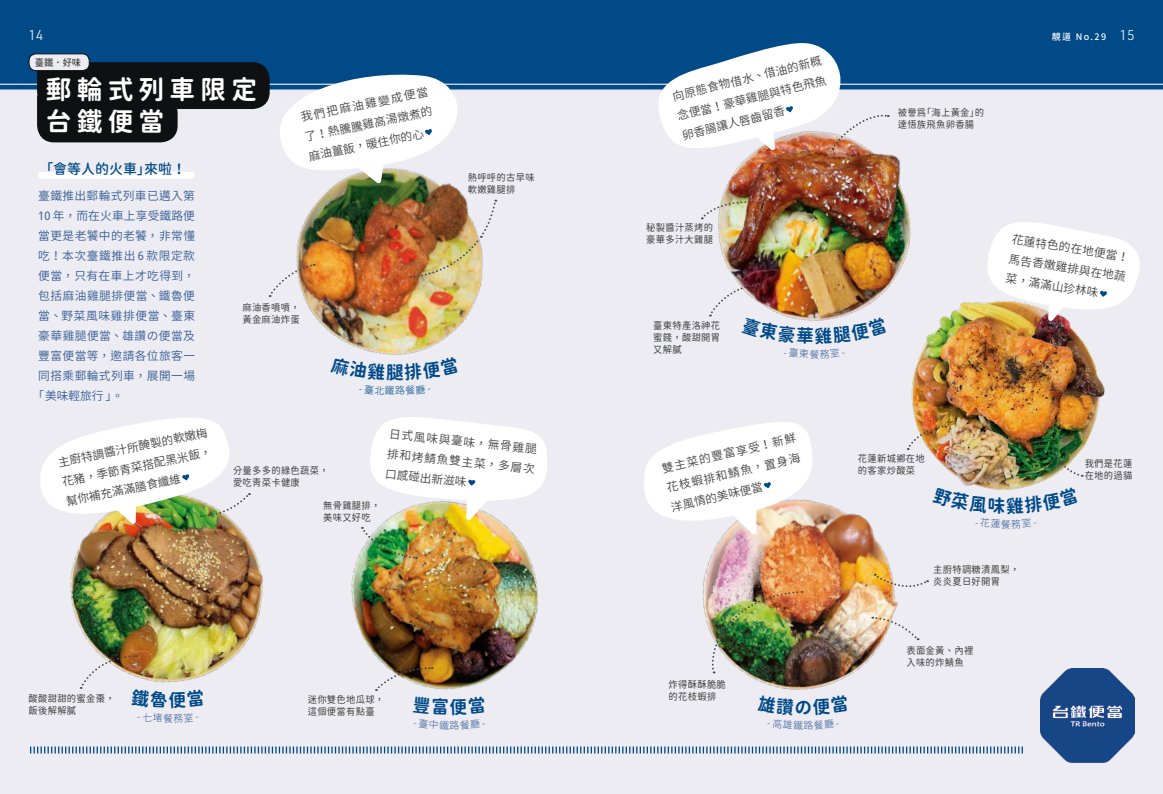
<style>
.page{position:relative;width:1163px;height:794px;background:#fff}
.page>*{position:absolute;margin:0;border:0;box-sizing:border-box;transform-origin:0 0}
.t1{font:26px/32px "Gen Sen Rounded TW B";letter-spacing:.2em;color:#fff}
.t2{font:18px "Gen Sen Rounded TW B";color:#004a88}
.t3{font:14px "Gen Sen Rounded TW M";color:#004a88}
.t4{font:300 14px "URWDIN";color:#fff}
.t5{font:11.7px/20px "Source Han Sans TC";color:#444445;text-align:justify}
.t6{font:11.7px "Source Han Sans TC";letter-spacing:.035em;color:#365d96}
.t7{font:11.7px "Source Han Sans TC";letter-spacing:.015em;color:#365d96}
.t8{font:11.7px "Source Han Sans TC";letter-spacing:.055em;color:#365d96}
.t9{font:10px "Gen Sen Rounded TW L";color:#365d96}
.t10{font:9.7px/12px "Gen Sen Rounded TW R";letter-spacing:.03em;color:#404141;scale:.96 1}
.t11{font:9.5px "Gen Sen Rounded TW M";color:#444445}
.t12{font:9px "Gen Sen Rounded TW M";color:#fff}
.s1{font-family:"URWDIN";font-weight:300;font-size:14px}
.s2{font-family:"Noto Sans";font-stretch:semi-condensed}
</style>
<div class="page">
<div style="left:0;top:0;width:1162px;height:794px;background:#004a88"></div>
<div style="left:0;top:89px;width:1162px;height:705px;background:#ececf2"></div>
<img style="left:1040px;top:669px;width:94px;height:94px">
<svg style="left:29px;top:745px;width:994px;height:10px;background:#adc1d6"></svg>
<div style="left:29px;top:54px;width:60px;height:17px;background:#ececf2;border-radius:7px"></div>
<div style="left:29px;top:53px;width:61px;height:18px;border:1px solid #0f1011;border-radius:7px"></div>
<img style="left:695px;top:115px;width:238px;height:220px">
<svg style="left:701px;top:199px;width:59px;height:20px"></svg>
<svg style="left:654px;top:43px;width:234px;height:120px"></svg>
<img style="left:682px;top:484px;width:236px;height:229px">
<svg style="left:874px;top:574px;width:53px;height:18px"></svg>
<svg style="left:872px;top:616px;width:46px;height:24px"></svg>
<img style="left:709px;top:590px;width:93px;height:83px">
<svg style="left:637px;top:416px;width:186px;height:127px;background:#f4eeec"></svg>
<img style="left:59px;top:484px;width:216px;height:213px">
<svg style="left:39px;top:409px;width:211px;height:123px;background:#e8e8e0"></svg>
<img style="left:331px;top:491px;width:231px;height:210px">
<img style="left:361px;top:407px;width:190px;height:153px">
<img style="left:270px;top:154px;width:236px;height:216px">
<img style="left:410px;top:200px;width:87px;height:79px">
<svg style="left:269px;top:263px;width:46px;height:34px;background:#d8c2b3"></svg>
<svg style="left:37px;top:62px;width:444px;height:128px;background:#a1a7ad"></svg>
<img style="left:894px;top:291px;width:222px;height:205px">
<svg style="left:906px;top:424px;width:40px;height:26px"></svg>
<svg style="left:978px;top:210px;width:172px;height:123px;background:#f0eae4"></svg>
<svg style="left:1054px;top:454px;width:28px;height:23px"></svg>
<img style="left:709px;top:282px;width:178px;height:76px">
<div style="left:757px;top:694px;width:91px;height:35px;background:#ececf2"></div>
<img style="left:80px;top:654px;width:124px;height:68px">
<img style="left:376px;top:666px;width:109px;height:63px">
<div style="left:330px;top:356px;width:128px;height:39px;background:#ececf2"></div>
<div style="left:932px;top:486px;width:146px;height:42px;background:#ececf2"></div>
<h3 class="t4" style="left:28px;top:26px;width:17px">14</h3>
<p class="t12" style="left:1051px;top:31px;width:84px">靚道 No.29 <span class="s1">15</span></p>
<p class="t11" style="left:35px;top:57px;width:48px">臺鐵．好味</p>
<h1 class="t1" style="left:46px;top:74px;width:213px">郵輪式列車限定台鐵便當</h1>
<h3 class="t3" style="left:46px;top:160px;width:141px">「會等人的火車」來啦！</h3>
<p class="t5" style="left:299px;top:107px;width:132px;rotate:-11deg">我們把麻油雞變成便當了！熱騰騰雞高湯燉煮的麻油薑飯，暖住你的心</p>
<p class="t6" style="left:38px;top:189px;width:158px">臺鐵推出郵輪式列車已邁入第</p>
<p class="t7" style="left:38px;top:209px;width:158px"><span class="s2">10</span> 年，而在火車上享受鐵路便</p>
<p class="t6" style="left:38px;top:229px;width:158px">當更是老饕中的老饕，非常懂</p>
<p class="t6" style="left:38px;top:249px;width:158px">吃！本次臺鐵推出 <span class="s2">6</span> 款限定款</p>
<p class="t6" style="left:38px;top:269px;width:158px">便當，只有在車上才吃得到，</p>
<p class="t6" style="left:38px;top:289px;width:158px">包括麻油雞腿排便當、鐵魯便</p>
<p class="t8" style="left:38px;top:309px;width:158px">當、野菜風味雞排便當、臺東</p>
<p class="t6" style="left:38px;top:329px;width:158px">豪華雞腿便當、雄讚の便當及</p>
<p class="t6" style="left:38px;top:349px;width:158px">豐富便當等，邀請各位旅客一</p>
<p class="t6" style="left:38px;top:369px;width:158px">同搭乘郵輪式列車，展開一場</p>
<p class="t6" style="left:32px;top:389px;width:93px">「美味輕旅行」。</p>
<p class="t10" style="left:242px;top:302px;width:61px">麻油香噴噴，黃金麻油炸蛋</p>
<h2 class="t2" style="left:386px;top:362px;width:19px">腿</h2>
<p class="t10" style="left:467px;top:172px;width:71px">熱呼呼的古早味軟嫩雞腿排</p>
<p class="t5" style="left:56px;top:452px;width:154px;rotate:-11deg">主廚特調醬汁所醃製的軟嫩梅花豬，季節青菜搭配黑米飯，幫你補充滿滿膳食纖維</p>
<p class="t10" style="left:233px;top:465px;width:101px">分量多多的綠色蔬菜，愛吃青菜卡健康</p>
<p class="t10" style="left:323px;top:499px;width:61px">無骨雞腿排，美味又好吃</p>
<p class="t5" style="left:390px;top:424px;width:150px;rotate:6deg">日式風味與臺味，無骨雞腿排和烤鯖魚雙主菜，多層次口感碰出新滋味</p>
<p class="t10" style="left:29px;top:692px;width:91px">酸酸甜甜的蜜金棗，飯後解解膩</p>
<p class="t9" style="left:163px;top:712px;width:12px">餐</p>
<p class="t10" style="left:308px;top:693px;width:81px">迷你雙色地瓜球，這個便當有點臺</p>
<p class="t5" style="left:670px;top:87px;width:155px;rotate:-14deg">向原態食物借水、借油的新概念便當！豪華雞腿與特色飛魚卵香腸讓人唇齒留香</p>
<p class="t10" style="left:897px;top:107px;width:91px">被譽為「海上黃金」的達悟族飛魚卵香腸</p>
<p class="t10" style="left:646px;top:222px;width:71px">秘製醬汁蒸烤的豪華多汁大雞腿</p>
<p class="t10" style="left:653px;top:320px;width:71px;text-align:justify">臺東特產洛神花蜜餞，酸甜開胃又解膩</p>
<p class="t9" style="left:809px;top:348px;width:12px">餐</p>
<p class="t5" style="left:660px;top:459px;width:139px;rotate:-13deg">雙主菜的豐富享受！新鮮花枝蝦排和鯖魚，置身海洋風情的美味便當</p>
<p class="t10" style="left:668px;top:678px;width:61px">炸得酥酥脆脆的花枝蝦排</p>
<h2 class="t2" style="left:794px;top:697px;width:19px">の</h2>
<p class="t5" style="left:1013px;top:229px;width:120px;rotate:9deg">花蓮特色的在地便當！馬告香嫩雞排與在地蔬菜，滿滿山珍林味</p>
<p class="t10" style="left:857px;top:452px;width:71px">花蓮新城鄉在地的客家炒酸菜</p>
<p class="t10" style="left:1084px;top:458px;width:51px">我們是花蓮在地的過貓</p>
<p class="t9" style="left:1000px;top:518px;width:12px">餐</p>
<p class="t10" style="left:933px;top:563px;width:91px">主廚特調糖漬鳳梨，炎炎夏日好開胃</p>
<p class="t10" style="left:906px;top:644px;width:71px">表面金黃、內裡入味的炸鯖魚</p>
</div>
